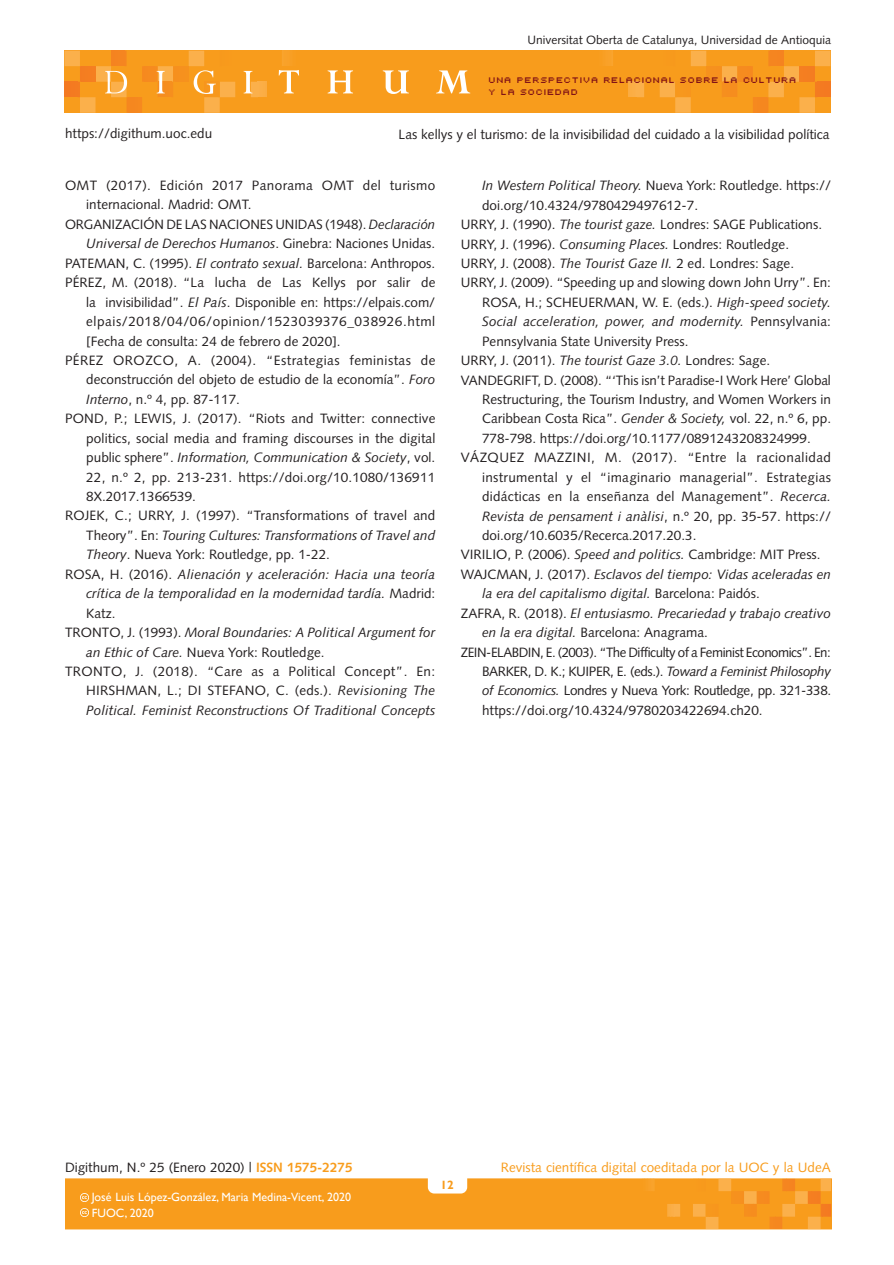
<style>
.page{position:relative;width:894px;height:1265px;background:#fff}
.page>*{position:absolute;margin:0;border:0;box-sizing:border-box;transform-origin:0 0}
.biblio{font:13.5px/19.4px "Syntax LT";color:#231f20;text-align:justify}
.biblio-2{font:italic 13.5px/19.4px "Syntax LT";color:#231f20}
.biblio-3{font:13.5px/19.4px "Syntax LT";letter-spacing:.025em;color:#231f20}
.t1{font:13.5px "Syntax LT";color:#f89c1c}
.t2{font:12px "Gill Sans";color:#fff}
.t3{font:12px "Syntax LT";color:#231f20}
.t4{font:700 12px "Gill Sans";color:#f89c1c}
.t5{font:9px/12px "Uni 0554";color:#821316}
.s1{font-style:italic}
.s2{font-style:normal}
.s3{font-weight:700;color:#f89c1c}
</style>
<div class="page">
<hr style="left:830px;top:1178px;width:1px;height:50px;background:#f47921">
<svg style="left:65px;top:1178px;width:765px;height:51px;background:#f89e22"></svg>
<div style="left:64px;top:51px;width:766px;height:62px;background:#f89c1c"></div>
<hr style="left:266px;top:51px;width:2px;height:62px;background:#faab40">
<hr style="left:268px;top:51px;width:1px;height:62px;background:#faab3f">
<hr style="left:269px;top:51px;width:2px;height:62px;background:#faaa3d">
<hr style="left:271px;top:51px;width:1px;height:62px;background:#faa93b">
<hr style="left:272px;top:51px;width:2px;height:62px;background:#faa839">
<hr style="left:274px;top:51px;width:1px;height:62px;background:#faa837">
<hr style="left:275px;top:51px;width:2px;height:62px;background:#faa736">
<hr style="left:277px;top:51px;width:1px;height:62px;background:#faa633">
<hr style="left:278px;top:51px;width:2px;height:62px;background:#f9a531">
<hr style="left:280px;top:51px;width:1px;height:62px;background:#f9a430">
<hr style="left:627px;top:51px;width:1px;height:62px;background:#faab40">
<hr style="left:625px;top:51px;width:2px;height:62px;background:#faab3f">
<hr style="left:624px;top:51px;width:1px;height:62px;background:#faaa3d">
<hr style="left:622px;top:51px;width:2px;height:62px;background:#faa93b">
<hr style="left:621px;top:51px;width:1px;height:62px;background:#faa839">
<hr style="left:619px;top:51px;width:2px;height:62px;background:#faa837">
<hr style="left:618px;top:51px;width:1px;height:62px;background:#faa736">
<hr style="left:616px;top:51px;width:2px;height:62px;background:#faa633">
<hr style="left:615px;top:51px;width:1px;height:62px;background:#f9a531">
<hr style="left:613px;top:51px;width:2px;height:62px;background:#f9a430">
<svg style="left:606px;top:51px;width:7px;height:15px"></svg>
<svg style="left:628px;top:51px;width:202px;height:62px"></svg>
<hr style="left:817px;top:82px;width:3px;height:15px;background:#f47b21">
<hr style="left:820px;top:82px;width:3px;height:15px;background:#f47a21">
<hr style="left:823px;top:82px;width:3px;height:15px;background:#f47921">
<hr style="left:827px;top:82px;width:3px;height:15px;background:#f47921">
<svg style="left:64px;top:51px;width:202px;height:62px"></svg>
<svg style="left:278px;top:51px;width:21px;height:42px"></svg>
<svg style="left:327px;top:70px;width:26px;height:23px"></svg>
<svg style="left:382px;top:70px;width:26px;height:24px"></svg>
<svg style="left:436px;top:70px;width:34px;height:23px"></svg>
<p class="t3" style="left:527px;top:33px;width:305px">Universitat Oberta de Catalunya, Universidad de Antioquia</p>
<p class="t5" style="left:489px;top:73px;width:310px">UNA PERSPECTIVA RELACIONAL SOBRE LA CULTURA<br>Y LA SOCIEDAD</p>
<p class="biblio" style="left:65px;top:123px;width:149px">https://digithum.uoc.edu</p>
<p class="biblio" style="left:398px;top:125px;width:432px">Las kellys y el turismo: de la invisibilidad del cuidado a la visibilidad política</p>
<p class="biblio-3" style="left:86px;top:176px;width:350px;text-indent:-21px">OMT (2017). Edición 2017 Panorama OMT del turismo internacional. Madrid: OMT.</p>
<p class="biblio" style="left:65px;top:214px;width:371px;text-align:right">ORGANIZACIÓN DE LAS NACIONES UNIDAS (1948). <span class="s1">Declaración<br>Universal de Derechos Humanos</span>. Ginebra: Naciones Unidas.</p>
<p class="biblio" style="left:65px;top:253px;width:371px">PATEMAN, C. (1995). <span class="s1">El contrato sexual.</span> Barcelona: Anthropos.</p>
<p class="biblio" style="left:86px;top:273px;width:350px;text-indent:-21px">PÉREZ, M. (2018). “La lucha de Las Kellys por salir de la invisibilidad”. <span class="s1">El País</span>. Disponible en: https://elpais.com/ elpais/2018/04/06/opinion/1523039376_038926.html [Fecha de consulta: 24 de febrero de 2020].</p>
<p class="biblio" style="left:86px;top:350px;width:350px;text-indent:-21px">PÉREZ OROZCO, A. (2004). “Estrategias feministas de deconstrucción del objeto de estudio de la economía”. <span class="s1">Foro Interno</span>, n.º 4, pp. 87-117.</p>
<p class="biblio" style="left:86px;top:409px;width:350px;text-indent:-21px">POND, P.; LEWIS, J. (2017). “Riots and Twitter: connective politics, social media and framing discourses in the digital public sphere”. <span class="s1">Information, Communication &amp; Society</span>, vol.<br>22, n.º 2, pp. 213-231. https://doi.org/10.1080/136911<br>8X.2017.1366539.</p>
<p class="biblio" style="left:86px;top:506px;width:350px;text-indent:-21px">ROJEK, C.; URRY, J. (1997). “Transformations of travel and Theory”. En: <span class="s1">Touring Cultures: Transformations of Travel and Theory</span>. Nueva York: Routledge, pp. 1-22.</p>
<p class="biblio-2" style="left:86px;top:564px;width:350px;text-align:justify;text-indent:-21px"><span class="s2">ROSA, H. (2016).</span> Alienación y aceleración: Hacia una teoría crítica de la temporalidad en la modernidad tardía. <span class="s2">Madrid:<br>Katz.</span></p>
<p class="biblio-2" style="left:86px;top:622px;width:350px;text-indent:-21px"><span class="s2">TRONTO, J. (1993).</span> Moral Boundaries: A Political Argument for an Ethic of Care. <span class="s2">Nueva York: Routledge.</span></p>
<p class="biblio" style="left:86px;top:661px;width:350px;text-indent:-21px">TRONTO, J. (2018). “Care as a Political Concept”. En:<br>HIRSHMAN, L.; DI STEFANO, C. (eds.). <span class="s1">Revisioning The Political. Feminist Reconstructions Of Traditional Concepts</span></p>
<p class="biblio" style="left:482px;top:176px;width:350px"><span class="s1">In Western Political Theory.</span> Nueva York: Routledge. https:// doi.org/10.4324/9780429497612-7.</p>
<p class="biblio" style="left:460px;top:215px;width:362px">URRY, J. (1990). <span class="s1">The tourist gaze.</span> Londres: SAGE Publications.</p>
<p class="biblio" style="left:460px;top:234px;width:329px">URRY, J. (1996). <span class="s1">Consuming Places.</span> Londres: Routledge.</p>
<p class="biblio" style="left:460px;top:253px;width:334px">URRY, J. (2008). <span class="s1">The Tourist Gaze II.</span> 2 ed. Londres: Sage.</p>
<p class="biblio" style="left:482px;top:273px;width:350px;text-indent:-21px">URRY, J. (2009). “Speeding up and slowing down John Urry”. En:<br>ROSA, H.; SCHEUERMAN, W. E. (eds.). <span class="s1">High-speed society.<br>Social acceleration, power, and modernity.</span> Pennsylvania:<br>Pennsylvania State University Press.</p>
<p class="biblio" style="left:460px;top:351px;width:311px">URRY, J. (2011). <span class="s1">The tourist Gaze 3.0.</span> Londres: Sage.</p>
<p class="biblio" style="left:482px;top:370px;width:350px;text-indent:-21px">VANDEGRIFT, D. (2008). “‘This isn’t Paradise-I Work Here’ Global Restructuring, the Tourism Industry, and Women Workers in Caribbean Costa Rica”. <span class="s1">Gender &amp; Society,</span> vol. 22, n.º 6, pp.<br>778-798. https://doi.org/10.1177/0891243208324999.</p>
<p class="biblio" style="left:482px;top:448px;width:350px;text-indent:-21px">VÁZQUEZ MAZZINI, M. (2017). “Entre la racionalidad instrumental y el “imaginario managerial”. Estrategias didácticas en la enseñanza del Management”. <span class="s1">Recerca.<br>Revista de pensament i anàlisi</span>, n.º 20, pp. 35-57. https:// doi.org/10.6035/Recerca.2017.20.3.</p>
<p class="biblio" style="left:460px;top:545px;width:361px">VIRILIO, P. (2006). <span class="s1">Speed and politics.</span> Cambridge: MIT Press.</p>
<p class="biblio-2" style="left:482px;top:564px;width:350px;text-indent:-21px"><span class="s2">WAJCMAN, J. (2017).</span> Esclavos del tiempo: Vidas aceleradas en la era del capitalismo digital. <span class="s2">Barcelona: Paidós.</span></p>
<p class="biblio-2" style="left:482px;top:603px;width:350px;text-indent:-21px"><span class="s2">ZAFRA, R. (2018).</span> El entusiasmo. Precariedad y trabajo creativo en la era digital. <span class="s2">Barcelona: Anagrama.</span></p>
<p class="biblio" style="left:482px;top:642px;width:350px;text-indent:-21px">ZEIN-ELABDIN, E. (2003). “The Difficulty of a Feminist Economics”. En:<br>BARKER, D. K.; KUIPER, E. (eds.). <span class="s1">Toward a Feminist Philosophy of Economics.</span> Londres y Nueva York: Routledge, pp. 321-338. https://doi.org/10.4324/9780203422694.ch20.</p>
<p class="biblio" style="left:65px;top:1157px;width:289px">Digithum, N.º 25 (Enero 2020) | <span class="s3">ISSN 1575-2275</span></p>
<p class="t1" style="left:500px;top:1158px;width:331px">Revista científica digital coeditada por la UOC y la UdeA</p>
<p class="t2" style="left:92px;top:1189px;width:260px">José Luis López-González, Maria Medina-Vicent, 2020</p>
<p class="t2" style="left:92px;top:1205px;width:63px">FUOC, 2020</p>
<p class="t4" style="left:440px;top:1176px;width:15px">12</p>
</div>
